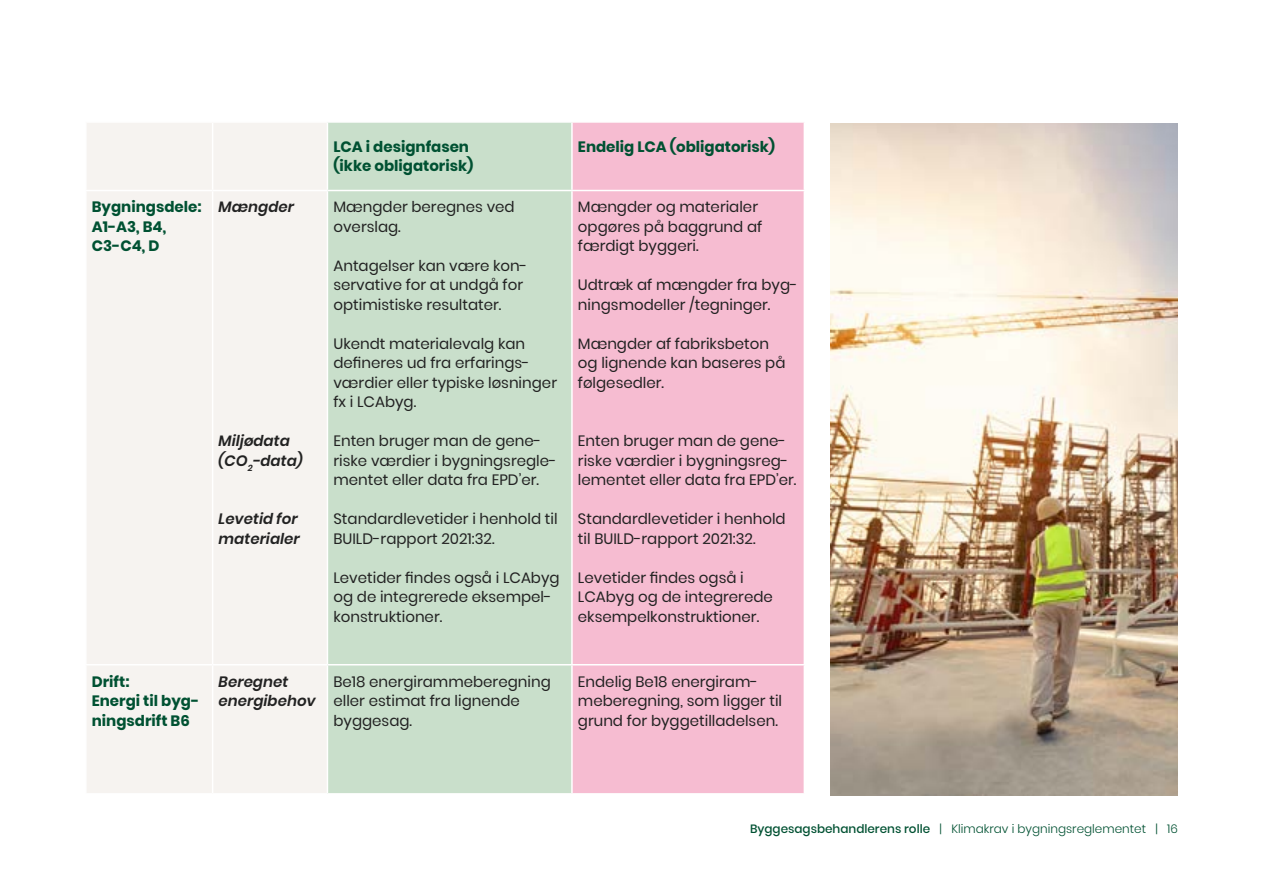
<style>
.page{position:relative;width:1263px;height:893px;background:#fff}
.page>*{position:absolute;margin:0;border:0;box-sizing:border-box;transform-origin:0 0}
.t1{font:15px/19.5px "Poppins";color:#222}
.t2{font:700 15px/19.5px "Poppins";color:#005132}
.t3{font:italic 600 15px/19.5px "Poppins";color:#222}
.t4{font:300 12px "Poppins";color:#005132}
.s1{font-weight:500}
</style>
<div class="page">
<img style="left:831px;top:123px;width:347px;height:672px">
<div style="left:87px;top:123px;width:240px;height:670px;background:#f6f3f0"></div>
<div style="left:328px;top:123px;width:243px;height:670px;background:#c9dfcb"></div>
<div style="left:573px;top:123px;width:231px;height:670px;background:#f6bcd1"></div>
<hr style="left:212px;top:123px;width:1px;height:67px;background:#fff">
<hr style="left:212px;top:191px;width:1px;height:473px;background:#fff">
<hr style="left:212px;top:665px;width:1px;height:128px;background:#fff">
<hr style="left:85px;top:190px;width:128px;height:1px;background:#fff">
<hr style="left:213px;top:190px;width:114px;height:1px;background:#fff">
<hr style="left:327px;top:190px;width:245px;height:1px;background:#fff">
<hr style="left:572px;top:190px;width:233px;height:1px;background:#fff">
<hr style="left:85px;top:664px;width:128px;height:1px;background:#fff">
<hr style="left:213px;top:664px;width:114px;height:1px;background:#fff">
<hr style="left:327px;top:664px;width:245px;height:1px;background:#fff">
<hr style="left:572px;top:664px;width:233px;height:1px;background:#fff">
<p class="t2" style="left:92px;top:197px;width:111px">Bygningsdele:<br>A1-A3, B4,<br>C3-C4, D</p>
<p class="t3" style="left:219px;top:197px;width:77px">Mængder</p>
<p class="t3" style="left:219px;top:431px;width:86px">Miljødata (CO<sub>2</sub>-data)</p>
<p class="t3" style="left:219px;top:509px;width:83px">Levetid for materialer</p>
<p class="t2" style="left:333px;top:137px;width:141px">LCA i designfasen (ikke obligatorisk)</p>
<p class="t2" style="left:578px;top:137px;width:199px">Endelig LCA (obligatorisk)</p>
<p class="t1" style="left:333px;top:197px;width:183px">Mængder beregnes ved overslag.</p>
<p class="t1" style="left:333px;top:256px;width:196px">Antagelser kan være kon&shy;servative for at undgå for optimistiske resultater.</p>
<p class="t1" style="left:333px;top:334px;width:225px">Ukendt materialevalg kan defineres ud fra erfarings&shy;værdier eller typiske løsninger fx i LCAbyg.</p>
<p class="t1" style="left:333px;top:431px;width:225px">Enten bruger man de gene&shy;riske værdier i bygningsregle&shy;mentet eller data fra EPD’er.</p>
<p class="t1" style="left:333px;top:509px;width:226px">Standardlevetider i henhold til<br>BUILD-rapport 2021:32.</p>
<p class="t1" style="left:333px;top:568px;width:228px">Levetider findes også i LCAbyg og de integrerede eksempel&shy;konstruktioner.</p>
<p class="t1" style="left:578px;top:197px;width:186px">Mængder og materialer opgøres på baggrund af færdigt byggeri.</p>
<p class="t1" style="left:578px;top:275px;width:221px">Udtræk af mængder fra byg&shy;ningsmodeller /tegninger.</p>
<p class="t1" style="left:578px;top:334px;width:209px">Mængder af fabriksbeton og lignende kan baseres på følgesedler.</p>
<p class="t1" style="left:578px;top:431px;width:220px">Enten bruger man de gene&shy;riske værdier i bygningsreg&shy;lementet eller data fra EPD’er.</p>
<p class="t1" style="left:578px;top:509px;width:209px">Standardlevetider i henhold til BUILD-rapport 2021:32.</p>
<p class="t1" style="left:578px;top:568px;width:196px">Levetider findes også i<br>LCAbyg og de integrerede eksempelkonstruktioner.</p>
<p class="t2" style="left:92px;top:672px;width:109px">Drift:<br>Energi til byg&shy;ningsdrift B6</p>
<p class="t3" style="left:219px;top:672px;width:98px">Beregnet energibehov</p>
<p class="t1" style="left:333px;top:672px;width:219px">Be18 energirammeberegning eller estimat fra lignende byggesag.</p>
<p class="t1" style="left:578px;top:672px;width:206px">Endelig Be18 energiram&shy;meberegning, som ligger til grund for byggetilladelsen.</p>
<p class="t4" style="left:750px;top:822px;width:429px"><span class="s1">Byggesagsbehandlerens rolle</span> | Klimakrav i bygningsreglementet | 16</p>
</div>
